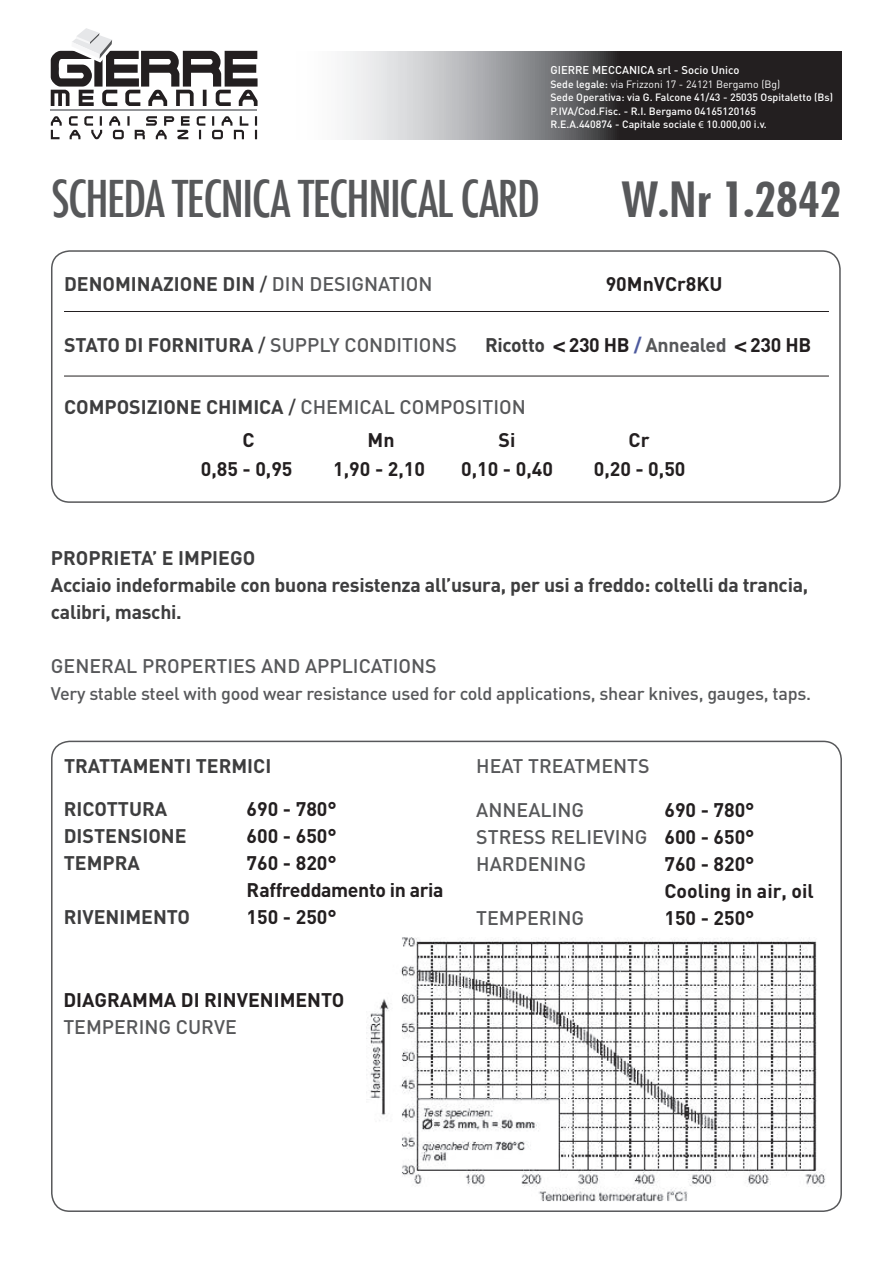
<style>
.page{position:relative;width:893px;height:1263px;background:#fff}
.page>*{position:absolute;margin:0;border:0;box-sizing:border-box;transform-origin:0 0}
.t1{font:500 condensed 49.5px "Futura";letter-spacing:-.03em;color:#57585a}
.t2{font:700 49.5px "Futuri Condensed SW";color:#57585a}
.t3{font:700 19.5px/27px "DIN";color:#3e3e3f}
.t4{font:700 19.5px "DIN";color:#231f20}
.t5{font:500 19.5px "DIN";color:#57585a}
.t6{font:700 19.5px "DIN";letter-spacing:-.02em;color:#231f20}
.t7{font:500 18px "DIN";letter-spacing:-.015em;color:#57585a}
.t8{font:500 11.25px "DIN";color:#fff}
.t9{font:500 10.5px "DIN";color:#fff}
.t10{font:10.5px "DIN";color:#fff}
.s1{font-weight:500}
.s2{font-family:"Myriad Pro";font-weight:400}
.s3{font-weight:500;color:#57585a}
.s4{color:#3e3e3f}
.s5{font-family:"Helvetica"}
.s6{color:#4d5a9e}
.s7{color:#57585a}
</style>
<div class="page">
<img style="left:366px;top:937px;width:476px;height:269px">
<svg style="left:51px;top:116px;width:206px;height:23px"></svg>
<hr style="left:51px;top:109px;width:206px;height:2px;background:#939598">
<svg style="left:51px;top:28px;width:207px;height:78px"></svg>
<svg style="left:344px;top:51px;width:498px;height:88px;background:#69686a"></svg>
<hr style="left:64px;top:311px;width:765px;height:1px;background:#231f20">
<hr style="left:64px;top:376px;width:765px;height:1px;background:#231f20">
<div style="left:51px;top:250px;width:790px;height:253px;border:2px solid #57585a;border-radius:18px"></div>
<p class="t8" style="left:550px;top:63px;width:191px">GIERRE MECCANICA srl - Socio Unico</p>
<p class="t10" style="left:550px;top:77px;width:231px"><span class="s1">Sede legale:</span> via Frizzoni 17 - 24121 Bergamo (Bg)</p>
<p class="t9" style="left:550px;top:91px;width:284px">Sede Operativa: via G. Falcone 41/43 - 25035 Ospitaletto (Bs)</p>
<p class="t9" style="left:550px;top:104px;width:207px">P.IVA/Cod.Fisc. - R.I. Bergamo 04165120165</p>
<p class="t9" style="left:550px;top:118px;width:218px">R.E.A.440874 - Capitale sociale <span class="s2">€</span> 10.000,00 i.v.</p>
<p class="t1" style="left:51px;top:167px;width:491px">SCHEDA TECNICA TECHNICAL CARD</p>
<p class="t2" style="left:622px;top:167px;width:221px">W.Nr 1.2842</p>
<p class="t3" style="left:64px;top:269px;width:370px">DENOMINAZIONE DIN <span class="s1">/</span> <span class="s3">DIN DESIGNATION</span></p>
<p class="t4" style="left:606px;top:271px;width:118px">90MnVCr8KU</p>
<p class="t3" style="left:64px;top:331px;width:394px">STATO DI FORNITURA <span class="s1">/</span> <span class="s3">SUPPLY CONDITIONS</span></p>
<p class="t4" style="left:485px;top:332px;width:328px"><span class="s4">Ricotto</span> <span class="s5">&lt;</span> 230 HB <span class="s6">/</span> <span class="s7">Annealed</span> <span class="s5">&lt;</span> 230 HB</p>
<p class="t3" style="left:64px;top:393px;width:463px">COMPOSIZIONE CHIMICA <span class="s1">/</span> <span class="s3">CHEMICAL COMPOSITION</span></p>
<p class="t4" style="left:242px;top:427px;width:14px">C</p>
<p class="t4" style="left:368px;top:427px;width:28px">Mn</p>
<p class="t4" style="left:499px;top:427px;width:18px">Si</p>
<p class="t4" style="left:629px;top:427px;width:22px">Cr</p>
<p class="t4" style="left:201px;top:456px;width:93px">0,85 - 0,95</p>
<p class="t4" style="left:333px;top:456px;width:93px">1,90 - 2,10</p>
<p class="t4" style="left:461px;top:456px;width:93px">0,10 - 0,40</p>
<p class="t4" style="left:594px;top:456px;width:93px">0,20 - 0,50</p>
<p class="t3" style="left:51px;top:544px;width:206px">PROPRIETA’ E IMPIEGO</p>
<p class="t3" style="left:51px;top:571px;width:759px">Acciaio indeformabile con buona resistenza all’usura, per usi a freddo: coltelli da trancia, calibri, maschi.</p>
<p class="t5" style="left:51px;top:653px;width:387px">GENERAL PROPERTIES AND APPLICATIONS</p>
<p class="t7" style="left:51px;top:682px;width:762px">Very stable steel with good wear resistance used for cold applications, shear knives, gauges, taps.</p>
<p class="t3" style="left:64px;top:752px;width:209px">TRATTAMENTI TERMICI</p>
<p class="t3" style="left:64px;top:794px;width:105px">RICOTTURA</p>
<p class="t3" style="left:64px;top:821px;width:124px">DISTENSIONE</p>
<p class="t3" style="left:64px;top:848px;width:78px">TEMPRA</p>
<p class="t3" style="left:64px;top:902px;width:128px">RIVENIMENTO</p>
<p class="t4" style="left:247px;top:796px;width:92px">690 - 780°</p>
<p class="t4" style="left:247px;top:823px;width:92px">600 - 650°</p>
<p class="t4" style="left:247px;top:850px;width:92px">760 - 820°</p>
<p class="t6" style="left:247px;top:877px;width:198px">Raffreddamento in aria</p>
<p class="t4" style="left:247px;top:904px;width:92px">150 - 250°</p>
<p class="t4" style="left:63px;top:987px;width:283px">DIAGRAMMA DI RINVENIMENTO</p>
<p class="t5" style="left:63px;top:1014px;width:175px">TEMPERING CURVE</p>
<p class="t5" style="left:476px;top:753px;width:175px">HEAT TREATMENTS</p>
<p class="t5" style="left:476px;top:798px;width:109px">ANNEALING</p>
<p class="t5" style="left:476px;top:825px;width:173px">STRESS RELIEVING</p>
<p class="t5" style="left:476px;top:852px;width:111px">HARDENING</p>
<p class="t5" style="left:476px;top:906px;width:109px">TEMPERING</p>
<p class="t4" style="left:664px;top:797px;width:92px">690 - 780°</p>
<p class="t4" style="left:664px;top:824px;width:92px">600 - 650°</p>
<p class="t4" style="left:664px;top:851px;width:92px">760 - 820°</p>
<p class="t4" style="left:664px;top:878px;width:151px">Cooling in air, oil</p>
<p class="t4" style="left:664px;top:905px;width:92px">150 - 250°</p>
</div>
